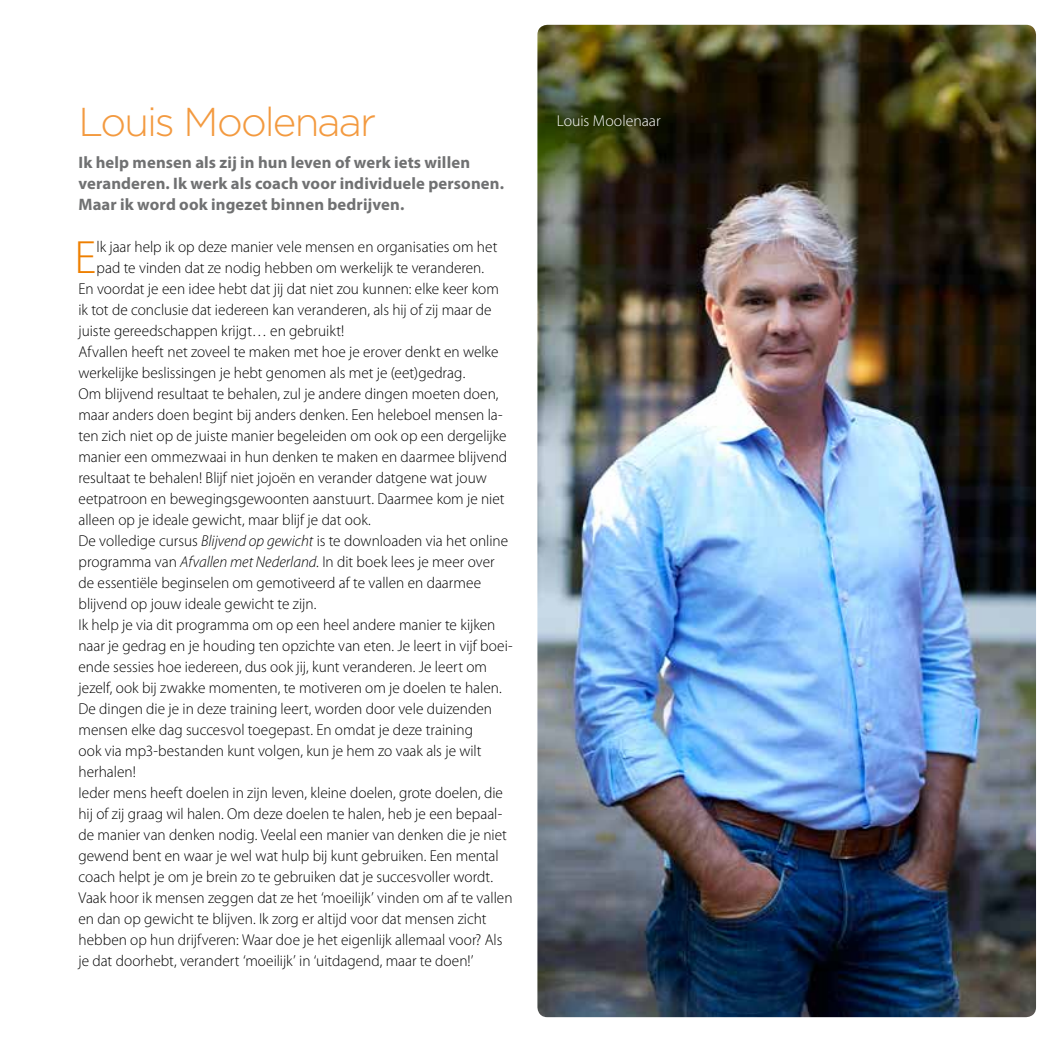
<style>
.page{position:relative;width:1058px;height:1042px;background:#fff}
.page>*{position:absolute;margin:0;border:0;box-sizing:border-box;transform-origin:0 0}
.t1{font:300 46.9px "Myriad Pro";color:#ee7f00}
.t2{font:300 40.25px "Gotham";letter-spacing:-.045em;color:#f39a40}
.t3{font:700 16.62px/21px "Myriad Pro";letter-spacing:.01em;color:#707172}
.t4{font:300 15.75px "Myriad Pro";color:#000}
.t5{font:300 15.75px "Myriad Pro";color:#fff}
.s1{font-style:italic}
</style>
<div class="page">
<img style="left:537px;top:25px;width:499px;height:992px">
<h2 class="t2" style="left:78px;top:96px;width:299px">Louis Moolenaar</h2>
<p class="t3" style="left:78px;top:151px;width:427px">Ik help mensen als zij in hun leven of werk iets willen veranderen. Ik werk als coach voor individuele personen.<br>Maar ik word ook ingezet binnen bedrijven.</p>
<h1 class="t1" style="left:75px;top:229px;width:23px">E</h1>
<p class="t4" style="left:96px;top:237px;width:402px">lk jaar help ik op deze manier vele mensen en organisaties om het</p>
<p class="t4" style="left:96px;top:258px;width:389px">pad te vinden dat ze nodig hebben om werkelijk te veranderen.</p>
<p class="t4" style="left:78px;top:279px;width:422px">En voordat je een idee hebt dat jij dat niet zou kunnen: elke keer kom</p>
<p class="t4" style="left:78px;top:300px;width:415px">ik tot de conclusie dat iedereen kan veranderen, als hij of zij maar de</p>
<p class="t4" style="left:78px;top:321px;width:267px">juiste gereedschappen krijgt… en gebruikt!</p>
<p class="t4" style="left:78px;top:342px;width:421px">Afvallen heeft net zoveel te maken met hoe je erover denkt en welke</p>
<p class="t4" style="left:78px;top:363px;width:388px">werkelijke beslissingen je hebt genomen als met je (eet)gedrag.</p>
<p class="t4" style="left:78px;top:384px;width:421px">Om blijvend resultaat te behalen, zul je andere dingen moeten doen,</p>
<p class="t4" style="left:78px;top:405px;width:426px">maar anders doen begint bij anders denken. Een heleboel mensen la-</p>
<p class="t4" style="left:78px;top:426px;width:430px">ten zich niet op de juiste manier begeleiden om ook op een dergelijke</p>
<p class="t4" style="left:78px;top:447px;width:430px">manier een ommezwaai in hun denken te maken en daarmee blijvend</p>
<p class="t4" style="left:78px;top:468px;width:410px">resultaat te behalen! Blijf niet jojoën en verander datgene wat jouw</p>
<p class="t4" style="left:78px;top:489px;width:428px">eetpatroon en bewegingsgewoonten aanstuurt. Daarmee kom je niet</p>
<p class="t4" style="left:78px;top:510px;width:294px">alleen op je ideale gewicht, maar blijf je dat ook.</p>
<p class="t4" style="left:78px;top:531px;width:431px">De volledige cursus <span class="s1">Blijvend op gewicht</span> is te downloaden via het online</p>
<p class="t4" style="left:78px;top:552px;width:418px">programma van <span class="s1">Afvallen met Nederland</span>. In dit boek lees je meer over</p>
<p class="t4" style="left:78px;top:573px;width:404px">de essentiële beginselen om gemotiveerd af te vallen en daarmee</p>
<p class="t4" style="left:78px;top:594px;width:239px">blijvend op jouw ideale gewicht te zijn.</p>
<p class="t4" style="left:78px;top:615px;width:418px">Ik help je via dit programma om op een heel andere manier te kijken</p>
<p class="t4" style="left:78px;top:636px;width:436px">naar je gedrag en je houding ten opzichte van eten. Je leert in vijf boei-</p>
<p class="t4" style="left:78px;top:657px;width:410px">ende sessies hoe iedereen, dus ook jij, kunt veranderen. Je leert om</p>
<p class="t4" style="left:78px;top:678px;width:425px">jezelf, ook bij zwakke momenten, te motiveren om je doelen te halen.</p>
<p class="t4" style="left:78px;top:699px;width:415px">De dingen die je in deze training leert, worden door vele duizenden</p>
<p class="t4" style="left:78px;top:720px;width:396px">mensen elke dag succesvol toegepast. En omdat je deze training</p>
<p class="t4" style="left:78px;top:741px;width:405px">ook via mp3-bestanden kunt volgen, kun je hem zo vaak als je wilt</p>
<p class="t4" style="left:78px;top:762px;width:59px">herhalen!</p>
<p class="t4" style="left:78px;top:783px;width:426px">Ieder mens heeft doelen in zijn leven, kleine doelen, grote doelen, die</p>
<p class="t4" style="left:78px;top:804px;width:425px">hij of zij graag wil halen. Om deze doelen te halen, heb je een bepaal-</p>
<p class="t4" style="left:78px;top:825px;width:430px">de manier van denken nodig. Veelal een manier van denken die je niet</p>
<p class="t4" style="left:78px;top:846px;width:422px">gewend bent en waar je wel wat hulp bij kunt gebruiken. Een mental</p>
<p class="t4" style="left:78px;top:867px;width:416px">coach helpt je om je brein zo te gebruiken dat je succesvoller wordt.</p>
<p class="t4" style="left:78px;top:888px;width:436px">Vaak hoor ik mensen zeggen dat ze het ‘moeilijk’ vinden om af te vallen</p>
<p class="t4" style="left:78px;top:909px;width:410px">en dan op gewicht te blijven. Ik zorg er altijd voor dat mensen zicht</p>
<p class="t4" style="left:78px;top:930px;width:425px">hebben op hun drijfveren: Waar doe je het eigenlijk allemaal voor? Als</p>
<p class="t4" style="left:78px;top:951px;width:396px">je dat doorhebt, verandert ‘moeilijk’ in ‘uitdagend, maar te doen!’</p>
<p class="t5" style="left:557px;top:111px;width:105px">Louis Moolenaar</p>
</div>
